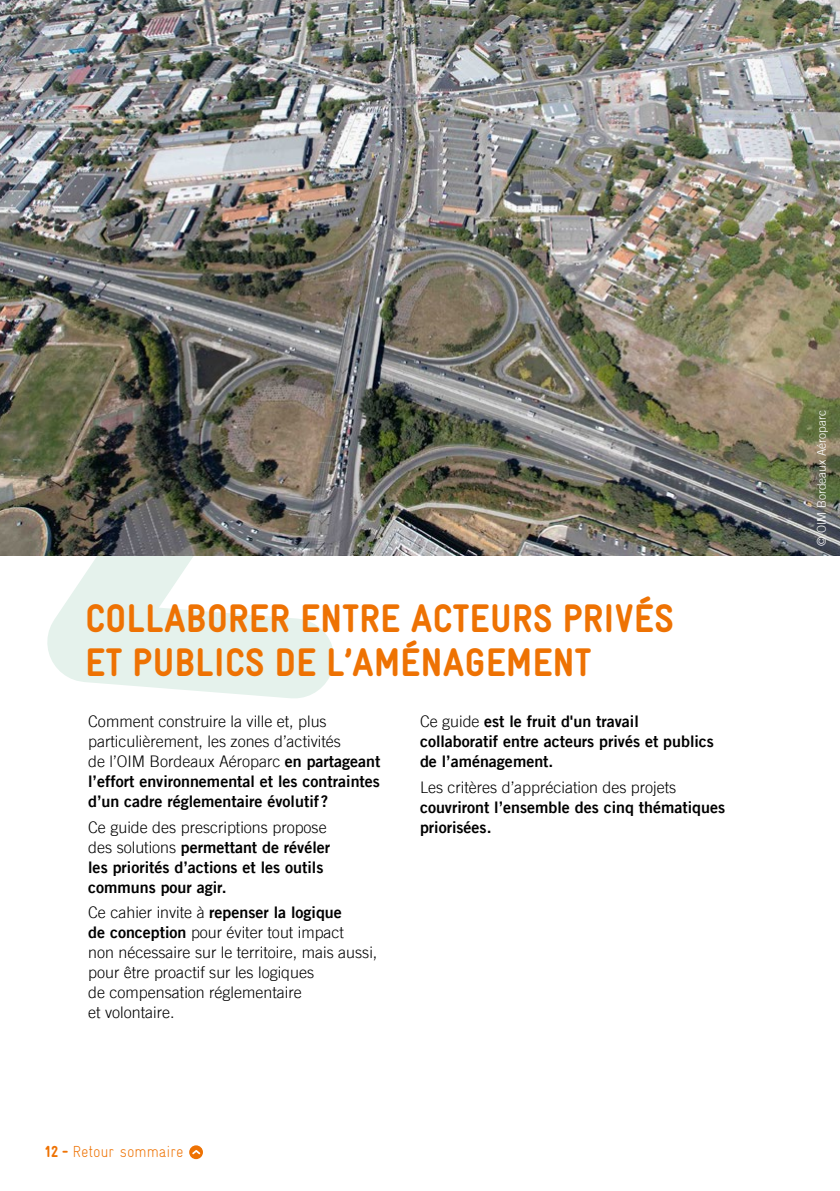
<style>
.page{position:relative;width:840px;height:1191px;background:#fff}
.page>*{position:absolute;margin:0;border:0;box-sizing:border-box;transform-origin:0 0}
.t1{font:900 40px/44px "Gravur Condensed Pro";letter-spacing:.01em;color:#ee7203}
.t2{font:16px/20px "Trade Gothic Bold Two";color:#000}
.t3{font:300 16px/20px "Trade Gothic";color:#000}
.t4{font:300 16px "Gravur Condensed Pro";color:#ee7203}
.t5{font:300 12px "Trade Gothic";color:#fff}
.s1{font-family:"Trade Gothic Bold Two";font-weight:400}
.s2{font-family:"Trade Gothic";font-weight:300}
.s3{font-weight:900}
</style>
<div class="page">
<div style="left:189px;top:1145px;width:14px;height:14px;background:#ee7203;border-radius:50%"></div>
<svg style="left:192px;top:1150px;width:8px;height:4px"></svg>
<svg style="left:47px;top:556px;width:287px;height:142px"></svg>
<img style="left:0;top:0;width:839px;height:556px">
<h1 class="t1" style="left:86px;top:596px;width:589px">COLLABORER ENTRE ACTEURS PRIVÉS<br>ET PUBLICS DE L’AMÉNAGEMENT</h1>
<p class="t3" style="left:88px;top:711px;width:294px">Comment construire la ville et, plus particulièrement, les zones d’activités<br>de l’OIM Bordeaux Aéroparc <span class="s1">en partageant</span></p>
<p class="t2" style="left:88px;top:771px;width:293px">l’effort environnemental et les contraintes d’un cadre réglementaire évolutif ?</p>
<p class="t3" style="left:88px;top:817px;width:240px">Ce guide des prescriptions propose</p>
<p class="t2" style="left:88px;top:836px;width:243px"><span class="s2">des solutions</span> permettant de révéler les priorités d’actions et les outils communs pour agir.</p>
<p class="t2" style="left:88px;top:902px;width:255px"><span class="s2">Ce cahier invite à</span> repenser la logique</p>
<p class="t3" style="left:88px;top:922px;width:290px"><span class="s1">de conception</span> pour éviter tout impact<br>non nécessaire sur le territoire, mais aussi, pour être proactif sur les logiques<br>de compensation réglementaire<br>et volontaire.</p>
<p class="t2" style="left:420px;top:711px;width:295px"><span class="s2">Ce guide</span> est le fruit d'un travail collaboratif entre acteurs privés et publics de l’aménagement.</p>
<p class="t3" style="left:420px;top:777px;width:257px">Les critères d’appréciation des projets</p>
<p class="t2" style="left:420px;top:796px;width:306px">couvriront l’ensemble des cinq thématiques priorisées.</p>
<p class="t4" style="left:44px;top:1142px;width:140px"><span class="s3">12 -</span> Retour sommaire</p>
<p class="t5" style="left:814px;top:546px;width:137px;rotate:-90deg">© OIM Bordeaux Aéroparc</p>
</div>
